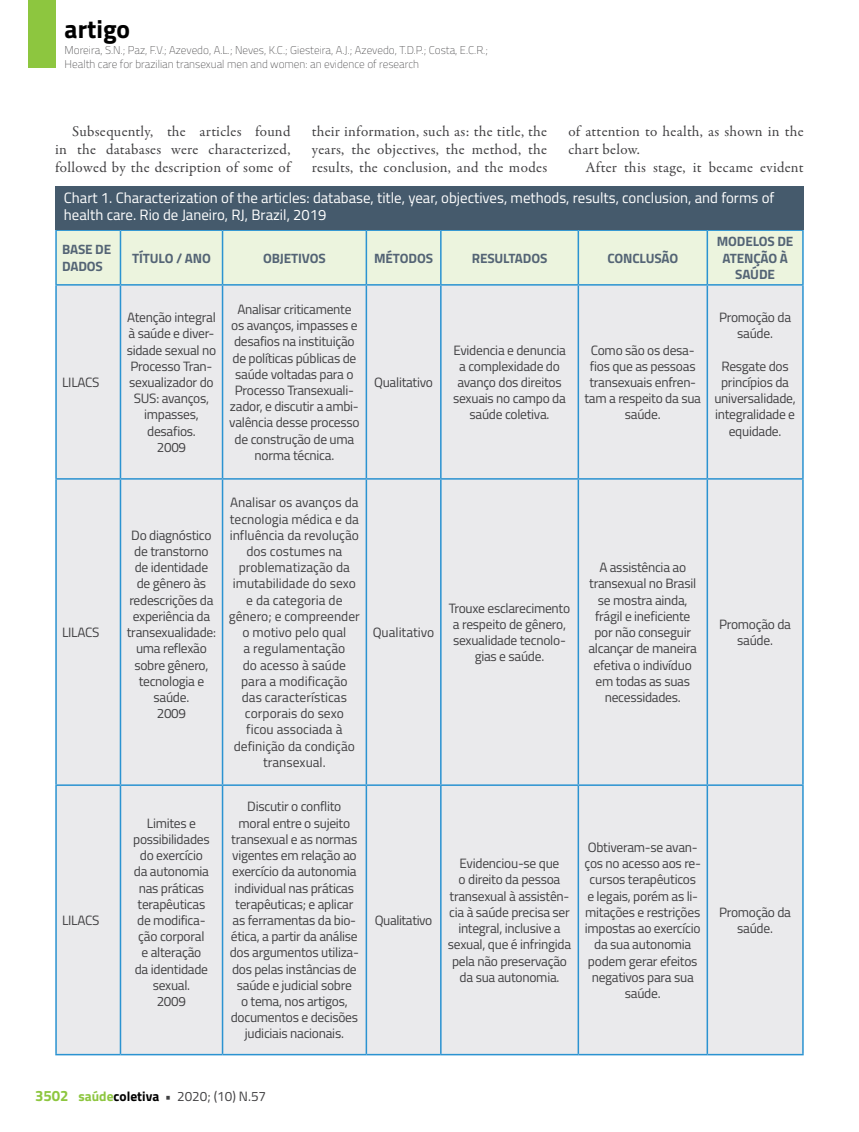
<style>
.page{position:relative;width:859px;height:1132px;background:#fff}
.page>*{position:absolute;margin:0;border:0;box-sizing:border-box;transform-origin:0 0}
.t1{font:700 25.5px "Titillium";color:#000}
.t2{font:15px/18px "Garamond Premr Pro";letter-spacing:.02em;color:#414042;text-align:justify}
.t3{font:15px/16.5px "Titillium";color:#fff}
.t4{font:13.5px/16.2px "Titillium";letter-spacing:-.02em;color:#414042;text-align:center}
.t5{font:13.5px/16.2px "Titillium";color:#414042;text-align:center}
.t6{font:700 13.5px/16.2px "Titillium";letter-spacing:-.01em;color:#546475}
.t7{font:100 11.25px/13.5px "Titillium";color:#414042}
.s1{font-weight:700;font-size:15px;color:#8dc63f}
.s2{font-weight:700;color:#8dc63f}
.s3{font-weight:700;color:#000}
.s4{font-weight:700}
</style>
<div class="page">
<div style="left:28px;top:0;width:27px;height:68px;background:#8dc63f"></div>
<div style="left:57px;top:231px;width:745px;height:53px;background:#ecf4de"></div>
<div style="left:57px;top:285px;width:745px;height:768px;background:#eaeaec"></div>
<hr style="left:55px;top:231px;width:2px;height:53px;background:#2b93d1">
<hr style="left:120px;top:231px;width:1px;height:53px;background:#2b93d1">
<hr style="left:222px;top:231px;width:1px;height:53px;background:#2b93d1">
<hr style="left:366px;top:231px;width:1px;height:53px;background:#2b93d1">
<hr style="left:440px;top:231px;width:2px;height:53px;background:#2b93d1">
<hr style="left:578px;top:231px;width:1px;height:53px;background:#2b93d1">
<hr style="left:706px;top:231px;width:2px;height:53px;background:#2b93d1">
<hr style="left:802px;top:231px;width:2px;height:53px;background:#2b93d1">
<hr style="left:55px;top:285px;width:2px;height:193px;background:#2b93d1">
<hr style="left:120px;top:285px;width:1px;height:193px;background:#2b93d1">
<hr style="left:222px;top:285px;width:1px;height:193px;background:#2b93d1">
<hr style="left:366px;top:285px;width:1px;height:193px;background:#2b93d1">
<hr style="left:440px;top:285px;width:2px;height:193px;background:#2b93d1">
<hr style="left:578px;top:285px;width:1px;height:193px;background:#2b93d1">
<hr style="left:706px;top:285px;width:2px;height:193px;background:#2b93d1">
<hr style="left:802px;top:285px;width:2px;height:193px;background:#2b93d1">
<hr style="left:55px;top:479px;width:2px;height:305px;background:#2b93d1">
<hr style="left:120px;top:479px;width:1px;height:305px;background:#2b93d1">
<hr style="left:222px;top:479px;width:1px;height:305px;background:#2b93d1">
<hr style="left:366px;top:479px;width:1px;height:305px;background:#2b93d1">
<hr style="left:440px;top:479px;width:2px;height:305px;background:#2b93d1">
<hr style="left:578px;top:479px;width:1px;height:305px;background:#2b93d1">
<hr style="left:706px;top:479px;width:2px;height:305px;background:#2b93d1">
<hr style="left:802px;top:479px;width:2px;height:305px;background:#2b93d1">
<hr style="left:55px;top:785px;width:2px;height:268px;background:#2b93d1">
<hr style="left:120px;top:785px;width:1px;height:268px;background:#2b93d1">
<hr style="left:222px;top:785px;width:1px;height:268px;background:#2b93d1">
<hr style="left:366px;top:785px;width:1px;height:268px;background:#2b93d1">
<hr style="left:440px;top:785px;width:2px;height:268px;background:#2b93d1">
<hr style="left:578px;top:785px;width:1px;height:268px;background:#2b93d1">
<hr style="left:706px;top:785px;width:2px;height:268px;background:#2b93d1">
<hr style="left:802px;top:785px;width:2px;height:268px;background:#2b93d1">
<hr style="left:55px;top:229px;width:65px;height:2px;background:#2b93d1">
<hr style="left:120px;top:229px;width:103px;height:2px;background:#2b93d1">
<hr style="left:223px;top:229px;width:143px;height:2px;background:#2b93d1">
<hr style="left:366px;top:229px;width:75px;height:2px;background:#2b93d1">
<hr style="left:441px;top:229px;width:137px;height:2px;background:#2b93d1">
<hr style="left:578px;top:229px;width:129px;height:2px;background:#2b93d1">
<hr style="left:707px;top:229px;width:97px;height:2px;background:#2b93d1">
<hr style="left:55px;top:284px;width:65px;height:1px;background:#2b93d1">
<hr style="left:120px;top:284px;width:103px;height:1px;background:#2b93d1">
<hr style="left:223px;top:284px;width:143px;height:1px;background:#2b93d1">
<hr style="left:366px;top:284px;width:75px;height:1px;background:#2b93d1">
<hr style="left:441px;top:284px;width:137px;height:1px;background:#2b93d1">
<hr style="left:578px;top:284px;width:129px;height:1px;background:#2b93d1">
<hr style="left:707px;top:284px;width:97px;height:1px;background:#2b93d1">
<hr style="left:55px;top:478px;width:65px;height:1px;background:#2b93d1">
<hr style="left:120px;top:478px;width:103px;height:1px;background:#2b93d1">
<hr style="left:223px;top:478px;width:143px;height:1px;background:#2b93d1">
<hr style="left:366px;top:478px;width:75px;height:1px;background:#2b93d1">
<hr style="left:441px;top:478px;width:137px;height:1px;background:#2b93d1">
<hr style="left:578px;top:478px;width:129px;height:1px;background:#2b93d1">
<hr style="left:707px;top:478px;width:97px;height:1px;background:#2b93d1">
<hr style="left:55px;top:784px;width:65px;height:1px;background:#2b93d1">
<hr style="left:120px;top:784px;width:103px;height:1px;background:#2b93d1">
<hr style="left:223px;top:784px;width:143px;height:1px;background:#2b93d1">
<hr style="left:366px;top:784px;width:75px;height:1px;background:#2b93d1">
<hr style="left:441px;top:784px;width:137px;height:1px;background:#2b93d1">
<hr style="left:578px;top:784px;width:129px;height:1px;background:#2b93d1">
<hr style="left:707px;top:784px;width:97px;height:1px;background:#2b93d1">
<hr style="left:55px;top:1053px;width:65px;height:1px;background:#2b93d1">
<hr style="left:120px;top:1053px;width:103px;height:1px;background:#2b93d1">
<hr style="left:223px;top:1053px;width:143px;height:1px;background:#2b93d1">
<hr style="left:366px;top:1053px;width:75px;height:1px;background:#2b93d1">
<hr style="left:441px;top:1053px;width:137px;height:1px;background:#2b93d1">
<hr style="left:578px;top:1053px;width:129px;height:1px;background:#2b93d1">
<hr style="left:707px;top:1053px;width:97px;height:1px;background:#2b93d1">
<div style="left:55px;top:186px;width:749px;height:43px;background:#455a6c"></div>
<h1 class="t1" style="left:65px;top:10px;width:67px">artigo</h1>
<p class="t7" style="left:65px;top:43px;width:425px">Moreira, S.N.; Paz, F.V.; Azevedo, A.L.; Neves, K.C.; Giesteira, A.J.; Azevedo, T.D.P.; Costa, E.C.R.;<br>Health care for brazilian transexual men and women: an evidence of research</p>
<p class="t2" style="left:55px;top:122px;width:237px;text-indent:17px">Subsequently, the articles found in the databases were characterized, followed by the description of some of</p>
<p class="t2" style="left:312px;top:122px;width:237px">their information, such as: the title, the years, the objectives, the method, the results, the conclusion, and the modes</p>
<p class="t2" style="left:568px;top:122px;width:237px">of attention to health, as shown in the chart below.</p>
<p class="t2" style="left:585px;top:158px;width:220px">After this stage, it became evident</p>
<p class="t3" style="left:64px;top:189px;width:712px">Chart 1. Characterization of the articles: database, title, year, objectives, methods, results, conclusion, and forms of health care. Rio de Janeiro, RJ, Brazil, 2019</p>
<p class="t6" style="left:62px;top:241px;width:51px">BASE DE<br>DADOS</p>
<p class="t6" style="left:132px;top:249px;width:80px">TÍTULO / ANO</p>
<p class="t6" style="left:263px;top:249px;width:64px">OBJETIVOS</p>
<p class="t6" style="left:374px;top:249px;width:60px">MÉTODOS</p>
<p class="t6" style="left:472px;top:249px;width:77px">RESULTADOS</p>
<p class="t6" style="left:607px;top:249px;width:72px">CONCLUSÃO</p>
<p class="t4" style="left:62px;top:373px;width:39px">LILACS</p>
<p class="t4" style="left:127px;top:308px;width:91px">Atenção integral à saúde e diver&shy;sidade sexual no<br>Processo Tran&shy;sexualizador do<br>SUS: avanços, impasses, desafios.<br>2009</p>
<p class="t4" style="left:229px;top:300px;width:132px">Analisar criticamente os avanços, impasses e desafios na instituição de políticas públicas de saúde voltadas para o<br>Processo Transexuali&shy;zador, e discutir a ambi&shy;valência desse processo de construção de uma norma técnica.</p>
<p class="t4" style="left:374px;top:373px;width:60px">Qualitativo</p>
<p class="t4" style="left:453px;top:341px;width:114px">Evidencia e denuncia a complexidade do avanço dos direitos sexuais no campo da saúde coletiva.</p>
<p class="t4" style="left:584px;top:341px;width:118px">Como são os desa&shy;fios que as pessoas transexuais enfren&shy;tam a respeito da sua saúde.</p>
<p class="t6" style="left:717px;top:233px;width:78px;text-align:center">MODELOS DE<br>ATENÇÃO À<br>SAÚDE</p>
<p class="t4" style="left:719px;top:308px;width:74px">Promoção da saúde.</p>
<p class="t4" style="left:714px;top:357px;width:83px">Resgate dos princípios da universalidade, integralidade e equidade.</p>
<p class="t4" style="left:62px;top:623px;width:39px">LILACS</p>
<p class="t4" style="left:62px;top:911px;width:39px">LILACS</p>
<p class="t4" style="left:127px;top:526px;width:91px">Do diagnóstico de transtorno de identidade de gênero às redescrições da experiência da transexualidade: uma reflexão sobre gênero, tecnologia e saúde.<br>2009</p>
<p class="t4" style="left:133px;top:813px;width:78px">Limites e possibilidades do exercício da autonomia nas práticas terapêuticas de modifica&shy;ção corporal<br>e alteração da identidade sexual.<br>2009</p>
<p class="t5" style="left:229px;top:493px;width:132px">Analisar os avanços da tecnologia médica e da influência da revolução dos costumes na problematização da imutabilidade do sexo e da categoria de gênero; e compreender o motivo pelo qual<br>a regulamentação<br>do acesso à saúde para a modificação<br>das características corporais do sexo<br>ficou associada à definição da condição transexual.</p>
<p class="t5" style="left:373px;top:623px;width:63px">Qualitativo</p>
<p class="t4" style="left:230px;top:797px;width:131px">Discutir o conflito moral entre o sujeito transexual e as normas vigentes em relação ao exercício da autonomia individual nas práticas terapêuticas; e aplicar as ferramentas da bio&shy;ética, a partir da análise dos argumentos utiliza&shy;dos pelas instâncias de saúde e judicial sobre<br>o tema, nos artigos, documentos e decisões judiciais nacionais.</p>
<p class="t4" style="left:375px;top:911px;width:59px">Qualitativo</p>
<p class="t4" style="left:449px;top:599px;width:123px">Trouxe esclarecimento a respeito de gênero, sexualidade tecnolo&shy;gias e saúde.</p>
<p class="t4" style="left:588px;top:558px;width:110px">A assistência ao transexual no Brasil se mostra ainda, frágil e ineficiente por não conseguir alcançar de maneira efetiva o indivíduo em todas as suas necessidades.</p>
<p class="t4" style="left:448px;top:854px;width:125px">Evidenciou-se que<br>o direito da pessoa transexual à assistên&shy;cia à saúde precisa ser integral, inclusive a sexual, que é infringida pela não preservação da sua autonomia.</p>
<p class="t4" style="left:584px;top:838px;width:118px">Obtiveram-se avan&shy;ços no acesso aos re&shy;cursos terapêuticos e legais, porém as li&shy;mitações e restrições impostas ao exercício da sua autonomia podem gerar efeitos negativos para sua saúde.</p>
<p class="t4" style="left:719px;top:615px;width:74px">Promoção da saúde.</p>
<p class="t4" style="left:719px;top:903px;width:74px">Promoção da saúde.</p>
<p class="t4" style="left:35px;top:1087px;width:233px"><span class="s1">3502</span> <span class="s2">saúde</span><span class="s3">coletiva</span> <span class="s4">•</span> 2020; (10) N.57</p>
</div>
